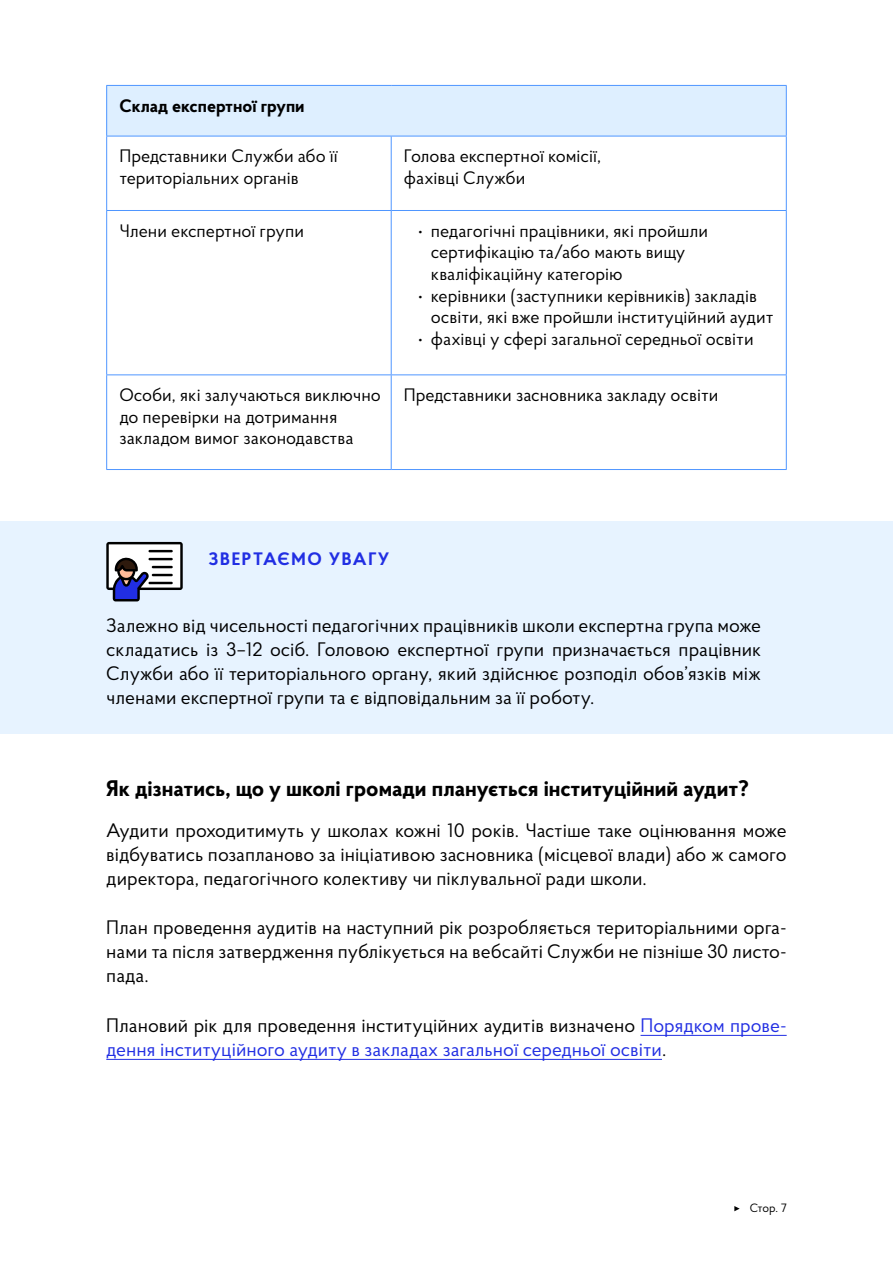
<style>
.page{position:relative;width:893px;height:1263px;background:#fff}
.page>*{position:absolute;margin:0;border:0;box-sizing:border-box;transform-origin:0 0}
.t1{font:700 22.5px "Proba Pro";color:#000}
.t2{font:19.5px/24px "Proba Pro";color:#000;text-align:justify}
.t3{font:19.5px/24px "Proba Pro";color:#212ee3}
.t4{font:18px/21.6px "Proba Pro";color:#000}
.t5{font:700 18px "Proba Pro";color:#000}
.t6{font:700 18px "Proba Pro";letter-spacing:.09em;color:#212ee3}
.t7{font:12px "Proba Pro";color:#000101}
.s1{color:#000}
</style>
<div class="page">
<svg style="left:734px;top:1206px;width:6px;height:5px"></svg>
<div style="left:107px;top:85px;width:679px;height:51px;background:#deefff"></div>
<hr style="left:106px;top:85px;width:285px;height:1px;background:#4f96ff">
<hr style="left:106px;top:86px;width:1px;height:50px;background:#4f96ff">
<hr style="left:391px;top:85px;width:396px;height:1px;background:#4f96ff">
<hr style="left:786px;top:86px;width:1px;height:50px;background:#4f96ff">
<hr style="left:106px;top:136px;width:285px;height:1px;background:#4f96ff">
<hr style="left:106px;top:136px;width:1px;height:74px;background:#4f96ff">
<hr style="left:391px;top:136px;width:396px;height:1px;background:#4f96ff">
<hr style="left:391px;top:136px;width:1px;height:74px;background:#4f96ff">
<hr style="left:786px;top:136px;width:1px;height:74px;background:#4f96ff">
<hr style="left:106px;top:210px;width:285px;height:1px;background:#4f96ff">
<hr style="left:106px;top:211px;width:1px;height:163px;background:#4f96ff">
<hr style="left:391px;top:210px;width:396px;height:1px;background:#4f96ff">
<hr style="left:391px;top:211px;width:1px;height:163px;background:#4f96ff">
<hr style="left:786px;top:211px;width:1px;height:163px;background:#4f96ff">
<hr style="left:106px;top:374px;width:285px;height:1px;background:#4f96ff">
<hr style="left:106px;top:375px;width:1px;height:94px;background:#4f96ff">
<hr style="left:391px;top:374px;width:396px;height:1px;background:#4f96ff">
<hr style="left:391px;top:375px;width:1px;height:94px;background:#4f96ff">
<hr style="left:786px;top:375px;width:1px;height:94px;background:#4f96ff">
<hr style="left:106px;top:469px;width:285px;height:1px;background:#4f96ff">
<hr style="left:391px;top:469px;width:396px;height:1px;background:#4f96ff">
<div style="left:0;top:521px;width:893px;height:75px;background:#e7f3ff"></div>
<div style="left:0;top:592px;width:893px;height:142px;background:#e7f3ff"></div>
<hr style="left:640px;top:1035px;width:147px;height:1px;background:#212ee3">
<hr style="left:106px;top:1059px;width:556px;height:1px;background:#212ee3">
<svg style="left:106px;top:542px;width:77px;height:59px;background:#a5a6b7"></svg>
<hr style="left:152px;top:574px;width:21px;height:2px;background:#000">
<hr style="left:152px;top:566px;width:21px;height:2px;background:#000">
<hr style="left:148px;top:582px;width:25px;height:2px;background:#000">
<hr style="left:148px;top:550px;width:25px;height:2px;background:#000">
<hr style="left:148px;top:558px;width:25px;height:2px;background:#000">
<p class="t5" style="left:119px;top:93px;width:187px">Склад експертної групи</p>
<p class="t4" style="left:119px;top:145px;width:220px">Представники Служби або її територіальних органів</p>
<p class="t4" style="left:404px;top:145px;width:198px">Голова експертної комісії, фахівці Служби</p>
<p class="t4" style="left:119px;top:219px;width:186px">Члени експертної групи</p>
<p class="t4" style="left:431px;top:219px;width:279px;text-indent:-13px">• педагогічні працівники, які пройшли сертифікацію та/або мають вищу кваліфікаційну категорію</p>
<p class="t4" style="left:431px;top:284px;width:344px;text-indent:-13px">• керівники (заступники керівників) закладів освіти, які вже пройшли інституційний аудит</p>
<p class="t4" style="left:418px;top:327px;width:337px">• фахівці у сфері загальної середньої освіти</p>
<p class="t4" style="left:119px;top:384px;width:263px">Особи, які залучаються виключно до перевірки на дотримання закладом вимог законодавства</p>
<p class="t4" style="left:404px;top:384px;width:316px">Представники засновника закладу освіти</p>
<p class="t6" style="left:208px;top:547px;width:182px">ЗВЕРТАЄМО УВАГУ</p>
<p class="t2" style="left:106px;top:613px;width:656px">Залежно від чисельності педагогічних працівників школи експертна група може складатись із 3–12 осіб. Головою експертної групи призначається працівник Служби або її територіального органу, який здійснює розподіл обов’язків між членами експертної групи та є відповідальним за її роботу.</p>
<p class="t1" style="left:106px;top:773px;width:644px">Як дізнатись, що у школі громади планується інституційний аудит?</p>
<p class="t2" style="left:106px;top:818px;width:682px">Аудити проходитимуть у школах кожні 10 років. Частіше таке оцінювання може відбуватись позапланово за ініціативою засновника (місцевої влади) або ж самого директора, педагогічного колективу чи піклувальної ради школи.</p>
<p class="t2" style="left:106px;top:915px;width:682px">План проведення аудитів на наступний рік розробляється територіальними орга&shy;нами та після затвердження публікується на вебсайті Служби не пізніше 30 листо&shy;пада.</p>
<p class="t3" style="left:106px;top:1013px;width:682px"><span class="s1">Плановий рік для проведення інституційних аудитів визначено</span> Порядком прове&shy;дення інституційного аудиту в закладах загальної середньої освіти<span class="s1">.</span></p>
<p class="t7" style="left:750px;top:1200px;width:39px">Стор. 7</p>
</div>
